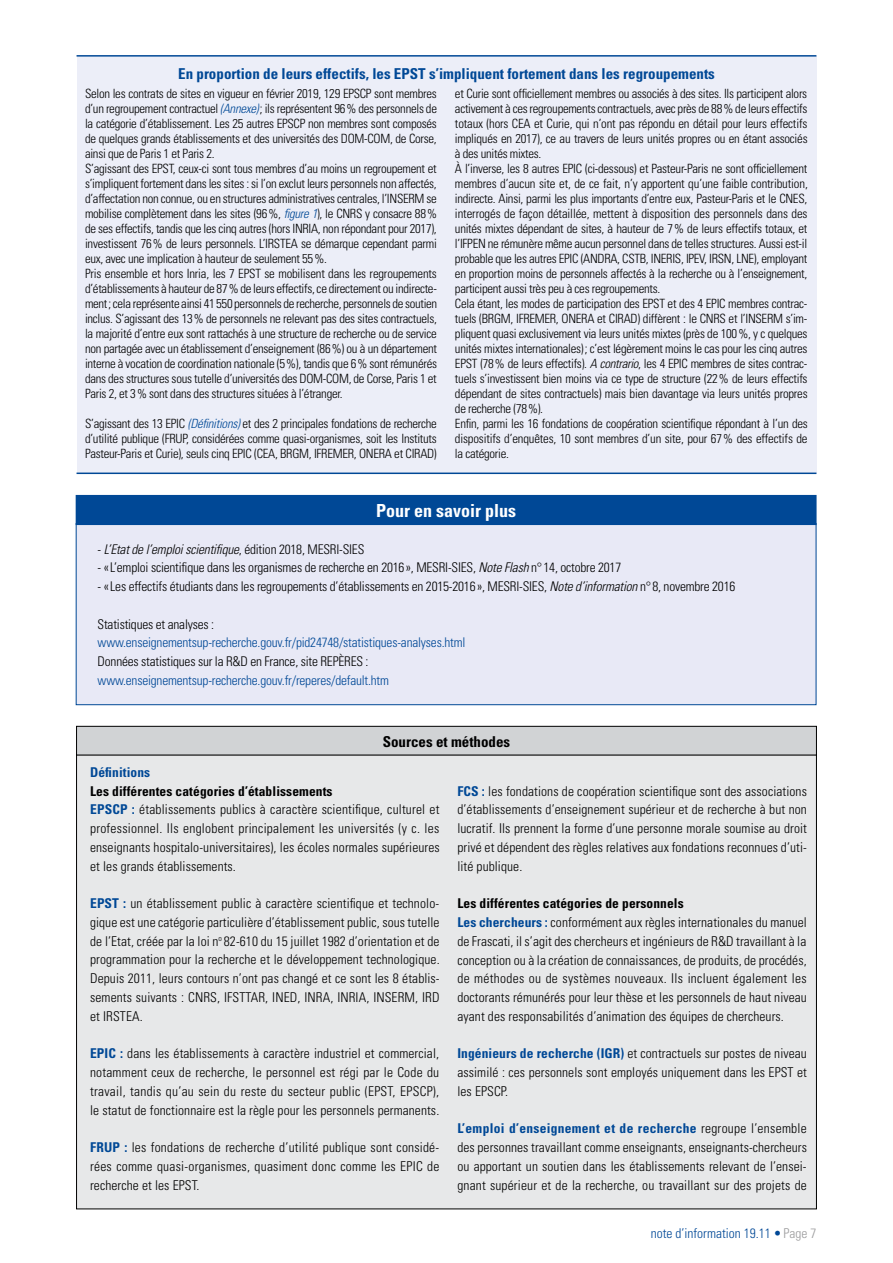
<style>
.page{position:relative;width:893px;height:1263px;background:#fff}
.page>*{position:absolute;margin:0;border:0;box-sizing:border-box;transform-origin:0 0}
.t1{font:700 condensed 18px "Univers LT Std";color:#fff}
.t2{font:700 condensed 15px "Univers LT Std";color:#004896}
.t3{font:700 condensed 15px "Univers";color:#000}
.t4{font:300 condensed 13.5px/18.8px "Univers LT Std";letter-spacing:.005em;color:#000;text-align:justify}
.t5{font:300 condensed 13.5px "Univers";color:#004896}
.t6{font:700 condensed 13.5px "Univers LT Std";letter-spacing:.005em;color:#004896}
.t7{font:300 condensed 13.35px "Univers LT Std";letter-spacing:-.015em;color:#000}
.t8{font:300 condensed 13.35px "Univers LT Std";letter-spacing:-.015em;color:#004896}
.t9{font:italic 300 condensed 13.35px "Univers LT Std";letter-spacing:-.015em;color:#000}
.t10{font:300 condensed 12.75px/15px "Univers LT Std";letter-spacing:-.02em;color:#000}
.s1{font-style:italic;color:#004896}
.s2{font-style:italic}
.s3{font-style:normal}
.s4{font-weight:700}
.s5{font-weight:700;color:#004896}
.s6{color:#9c9c9d}
</style>
<div class="page">
<div style="left:77px;top:57px;width:739px;height:417px;background:#eceef8"></div>
<hr style="left:77px;top:55px;width:739px;height:2px;background:#004896">
<hr style="left:77px;top:473px;width:739px;height:1px;background:#004896">
<div style="left:76px;top:523px;width:740px;height:182px;background:#e8e9f6;border:1px solid #004896"></div>
<div style="left:76px;top:495px;width:740px;height:29px;background:#004896"></div>
<div style="left:76px;top:495px;width:740px;height:30px;border:1px solid #004896"></div>
<div style="left:77px;top:755px;width:739px;height:454px;background:#e7e8e9"></div>
<div style="left:77px;top:726px;width:739px;height:29px;background:#d1d3d5"></div>
<div style="left:76px;top:726px;width:741px;height:29px;border:1px solid #000"></div>
<p class="t2" style="left:178px;top:64px;width:538px">En proportion de leurs effectifs, les EPST s’impliquent fortement dans les regroupements</p>
<p class="t10" style="left:85px;top:86px;width:354px">Selon les contrats de sites en vigueur en février 2019, 129 EPSCP sont membres d’un regroupement contractuel <span class="s1">(Annexe)</span>; ils représentent 96% des personnels de la catégorie d’établissement. Les 25 autres EPSCP non membres sont composés de quelques grands établissements et des universités des DOM-COM, de Corse, ainsi que de Paris 1 et Paris 2.<br>S’agissant des EPST, ceux-ci sont tous membres d’au moins un regroupement et s’impliquent fortement dans les sites : si l’on exclut leurs personnels non affectés, d’affectation non connue, ou en structures administratives centrales, l’INSERM se mobilise complètement dans les sites (96%, <span class="s1">figure 1</span>), le CNRS y consacre 88% de ses effectifs, tandis que les cinq autres (hors INRIA, non répondant pour 2017), investissent 76% de leurs personnels. L’IRSTEA se démarque cependant parmi eux, avec une implication à hauteur de seulement 55%.<br>Pris ensemble et hors Inria, les 7 EPST se mobilisent dans les regroupements d’établissements à hauteur de 87% de leurs effectifs, ce directement ou indirecte&shy;ment; cela représente ainsi 41 550 personnels de recherche, personnels de soutien inclus. S’agissant des 13% de personnels ne relevant pas des sites contractuels, la majorité d’entre eux sont rattachés à une structure de recherche ou de service non partagée avec un établissement d’enseignement (86%) ou à un département interne à vocation de coordination nationale (5%), tandis que 6% sont rémunérés dans des structures sous tutelle d’universités des DOM-COM, de Corse, Paris 1 et Paris 2, et 3% sont dans des structures situées à l’étranger.</p>
<p class="t10" style="left:85px;top:416px;width:353px;text-align:justify">S’agissant des 13 EPIC <span class="s1">(Définitions)</span> et des 2 principales fondations de recherche d’utilité publique (FRUP, considérées comme quasi-organismes, soit les Instituts Pasteur-Paris et Curie), seuls cinq EPIC (CEA, BRGM, IFREMER, ONERA et CIRAD)</p>
<p class="t10" style="left:455px;top:86px;width:354px">et Curie sont officiellement membres ou associés à des sites. Ils participent alors activement à ces regroupements contractuels, avec près de 88% de leurs effectifs totaux (hors CEA et Curie, qui n’ont pas répondu en détail pour leurs effectifs impliqués en 2017), ce au travers de leurs unités propres ou en étant associés à des unités mixtes.<br>À l’inverse, les 8 autres EPIC (ci-dessous) et Pasteur-Paris ne sont officiellement membres d’aucun site et, de ce fait, n’y apportent qu’une faible contribution, indirecte. Ainsi, parmi les plus importants d’entre eux, Pasteur-Paris et le CNES, interrogés de façon détaillée, mettent à disposition des personnels dans des unités mixtes dépendant de sites, à hauteur de 7% de leurs effectifs totaux, et l’IFPEN ne rémunère même aucun personnel dans de telles structures. Aussi est-il probable que les autres EPIC (ANDRA, CSTB, INERIS, IPEV, IRSN, LNE), employant en proportion moins de personnels affectés à la recherche ou à l’enseignement, participent aussi très peu à ces regroupements.<br>Cela étant, les modes de participation des EPST et des 4 EPIC membres contrac&shy;tuels (BRGM, IFREMER, ONERA et CIRAD) diffèrent : le CNRS et l’INSERM s’im&shy;pliquent quasi exclusivement via leurs unités mixtes (près de 100%, y c quelques unités mixtes internationales); c’est légèrement moins le cas pour les cinq autres EPST (78% de leurs effectifs). <span class="s2">A contrario</span>, les 4 EPIC membres de sites contrac&shy;tuels s’investissent bien moins via ce type de structure (22% de leurs effectifs dépendant de sites contractuels) mais bien davantage via leurs unités propres de recherche (78%).<br>Enfin, parmi les 16 fondations de coopération scientifique répondant à l’un des dispositifs d’enquêtes, 10 sont membres d’un site, pour 67% des effectifs de la catégorie.</p>
<h1 class="t1" style="left:376px;top:499px;width:141px">Pour en savoir plus</h1>
<p class="t9" style="left:98px;top:541px;width:268px"><span class="s3">-</span> L’Etat de l’emploi scientifique<span class="s3">, édition 2018, MESRI-SIES</span></p>
<p class="t7" style="left:98px;top:560px;width:525px">- «L’emploi scientifique dans les organismes de recherche en 2016», MESRI-SIES, <span class="s2">Note Flash</span> n°14, octobre 2017</p>
<p class="t7" style="left:98px;top:578px;width:639px">- «Les effectifs étudiants dans les regroupements d’établissements en 2015-2016», MESRI-SIES, <span class="s2">Note d’information</span> n°8, novembre 2016</p>
<p class="t7" style="left:98px;top:616px;width:118px">Statistiques et analyses :</p>
<p class="t8" style="left:98px;top:635px;width:369px">www.enseignementsup-recherche.gouv.fr/pid24748/statistiques-analyses.html</p>
<p class="t7" style="left:98px;top:653px;width:272px">Données statistiques sur la R&amp;D en France, site REPÈRES :</p>
<p class="t8" style="left:98px;top:672px;width:293px">www.enseignementsup-recherche.gouv.fr/reperes/default.htm</p>
<p class="t3" style="left:383px;top:732px;width:129px">Sources et méthodes</p>
<p class="t6" style="left:90px;top:764px;width:62px">Définitions</p>
<p class="t4" style="left:90px;top:782px;width:351px;text-align:left"><span class="s4">Les différentes catégories d’établissements<br></span><span class="s5">EPSCP :</span> établissements publics à caractère scientifique, culturel et professionnel. Ils englobent principalement les universités (y c. les enseignants hospitalo-universitaires), les écoles normales supérieures et les grands établissements.</p>
<p class="t4" style="left:90px;top:894px;width:351px"><span class="s5">EPST :</span> un établissement public à caractère scientifique et technolo&shy;gique est une catégorie particulière d’établissement public, sous tutelle de l’Etat, créée par la loi n<sup>o</sup> 82-610 du 15 juillet 1982 d’orientation et de programmation pour la recherche et le développement technologique.<br>Depuis 2011, leurs contours n’ont pas changé et ce sont les 8 établis&shy;sements suivants : CNRS, IFSTTAR, INED, INRA, INRIA, INSERM, IRD et IRSTEA.</p>
<p class="t4" style="left:90px;top:1044px;width:351px"><span class="s5">EPIC :</span> dans les établissements à caractère industriel et commercial, notamment ceux de recherche, le personnel est régi par le Code du travail, tandis qu’au sein du reste du secteur public (EPST, EPSCP), le statut de fonctionnaire est la règle pour les personnels permanents.</p>
<p class="t4" style="left:90px;top:1138px;width:351px"><span class="s5">FRUP :</span> les fondations de recherche d’utilité publique sont considé&shy;rées comme quasi-organismes, quasiment donc comme les EPIC de recherche et les EPST.</p>
<p class="t4" style="left:457px;top:782px;width:351px"><span class="s5">FCS :</span> les fondations de coopération scientifique sont des associations d’établissements d’enseignement supérieur et de recherche à but non lucratif. Ils prennent la forme d’une personne morale soumise au droit privé et dépendent des règles relatives aux fondations reconnues d’uti&shy;lité publique.</p>
<p class="t4" style="left:457px;top:894px;width:351px;text-align:left"><span class="s4">Les différentes catégories de personnels<br></span><span class="s5">Les chercheurs :</span> conformément aux règles internationales du manuel de Frascati, il s’agit des chercheurs et ingénieurs de R&amp;D travaillant à la conception ou à la création de connaissances, de produits, de procédés, de méthodes ou de systèmes nouveaux. Ils incluent également les doctorants rémunérés pour leur thèse et les personnels de haut niveau ayant des responsabilités d’animation des équipes de chercheurs.</p>
<p class="t4" style="left:457px;top:1044px;width:351px"><span class="s5">Ingénieurs de recherche (IGR)</span> et contractuels sur postes de niveau assimilé : ces personnels sont employés uniquement dans les EPST et les EPSCP.</p>
<p class="t4" style="left:457px;top:1119px;width:351px"><span class="s5">L’emploi d’enseignement et de recherche</span> regroupe l’ensemble des personnes travaillant comme enseignants, enseignants-chercheurs ou apportant un soutien dans les établissements relevant de l’ensei&shy;gnant supérieur et de la recherche, ou travaillant sur des projets de</p>
<p class="t5" style="left:651px;top:1225px;width:167px">note d’information 19.11 <span class="s4">•</span> <span class="s6">Page 7</span></p>
</div>
